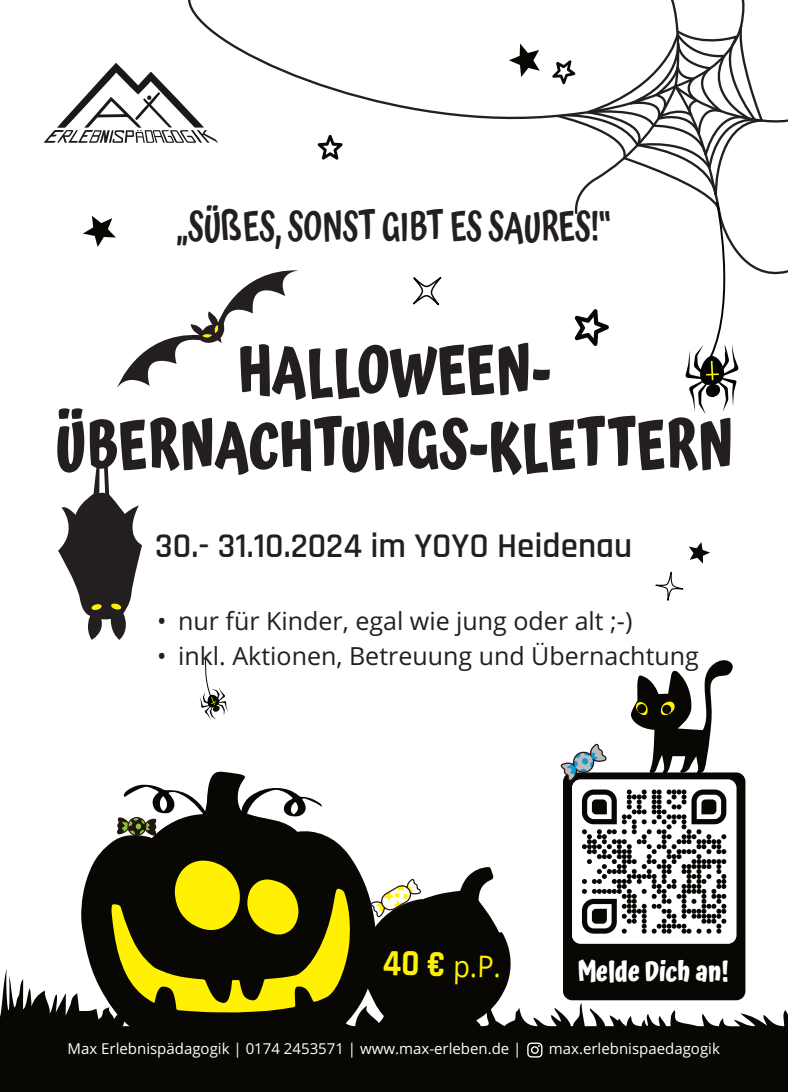
<style>
.page{position:relative;width:788px;height:1092px;background:#fff}
.page>*{position:absolute;margin:0;border:0;box-sizing:border-box;transform-origin:0 0}
.t1{font:700 65px/75px "Atma";color:#231f20;text-align:center;scale:.77 1}
.t2{font:600 39px "Atma";color:#231f20;scale:.77 1}
.t3{font:600 35px "Rajdhani";color:#231f20}
.t4{font:30px "Open Sans Hebrew";color:#fff101;scale:.91 1}
.t5{font:700 28.25px "Atma";letter-spacing:-.01em;color:#fff;scale:.8 1}
.t6{font:25px "Open Sans Hebrew";color:#231f20}
.t7{font:15px "Open Sans Hebrew";color:#fff}
.s1{font-family:"Open Sans Hebrew";font-weight:700;font-size:40.75px}
.s2{font-family:"Rajdhani";font-weight:700;font-size:37.5px}
</style>
<div class="page">
<div style="left:562px;top:772px;width:183px;height:228px;background:#080704;border-radius:9px"></div>
<div style="left:571px;top:780px;width:164px;height:164px;background:#fff"></div>
<svg style="left:582px;top:789px;width:144px;height:145px"></svg>
<svg style="left:44px;top:63px;width:174px;height:80px"></svg>
<svg style="left:0;top:964px;width:787px;height:128px;fill:#080704"></svg>
<svg style="left:186px;top:0;width:366px;height:132px"></svg>
<svg style="left:199px;top:658px;width:29px;height:62px"></svg>
<svg style="left:81px;top:771px;width:295px;height:272px;fill:#080704"></svg>
<svg style="left:117px;top:270px;width:181px;height:118px"></svg>
<svg style="left:361px;top:867px;width:151px;height:168px"></svg>
<svg style="left:117px;top:817px;width:39px;height:19px"></svg>
<svg style="left:508px;top:44px;width:31px;height:33px"></svg>
<svg style="left:317px;top:135px;width:25px;height:25px"></svg>
<svg style="left:83px;top:216px;width:33px;height:31px"></svg>
<svg style="left:689px;top:542px;width:20px;height:22px"></svg>
<svg style="left:655px;top:572px;width:28px;height:29px"></svg>
<svg style="left:413px;top:277px;width:28px;height:28px"></svg>
<svg style="left:58px;top:464px;width:84px;height:176px"></svg>
<svg style="left:552px;top:0;width:235px;height:414px"></svg>
<svg style="left:560px;top:743px;width:46px;height:38px"></svg>
<svg style="left:630px;top:660px;width:105px;height:113px"></svg>
<svg style="left:636px;top:704px;width:10px;height:9px"></svg>
<svg style="left:661px;top:705px;width:10px;height:9px"></svg>
<svg style="left:527px;top:1042px;width:15px;height:16px"></svg>
<h2 class="t2" style="left:176px;top:204px;width:565px">„SÜ<span class="s1">ß</span>ES, SONST GIBT ES SAURES!“</h2>
<h1 class="t1" style="left:56px;top:332px;width:881px">HALLOWEEN-<br>ÜBERNACHTUNGS-KLETTERN</h1>
<h3 class="t3" style="left:155px;top:524px;width:478px">30.- 31.10.2024 im YOYO Heidenau</h3>
<p class="t6" style="left:157px;top:611px;width:476px">• nur für Kinder, egal wie jung oder alt ;-)</p>
<p class="t6" style="left:157px;top:646px;width:543px">• inkl. Aktionen, Betreuung und Übernachtung</p>
<p class="t4" style="left:382px;top:952px;width:131px;rotate:1deg"><span class="s2">40 €</span> p.P.</p>
<p class="t5" style="left:577px;top:954px;width:191px">Melde Dich an!</p>
<p class="t7" style="left:67px;top:1042px;width:455px">Max Erlebnispädagogik | 0174 2453571 | www.max-erleben.de |</p>
<p class="t7" style="left:548px;top:1042px;width:172px">max.erlebnispaedagogik</p>
</div>
